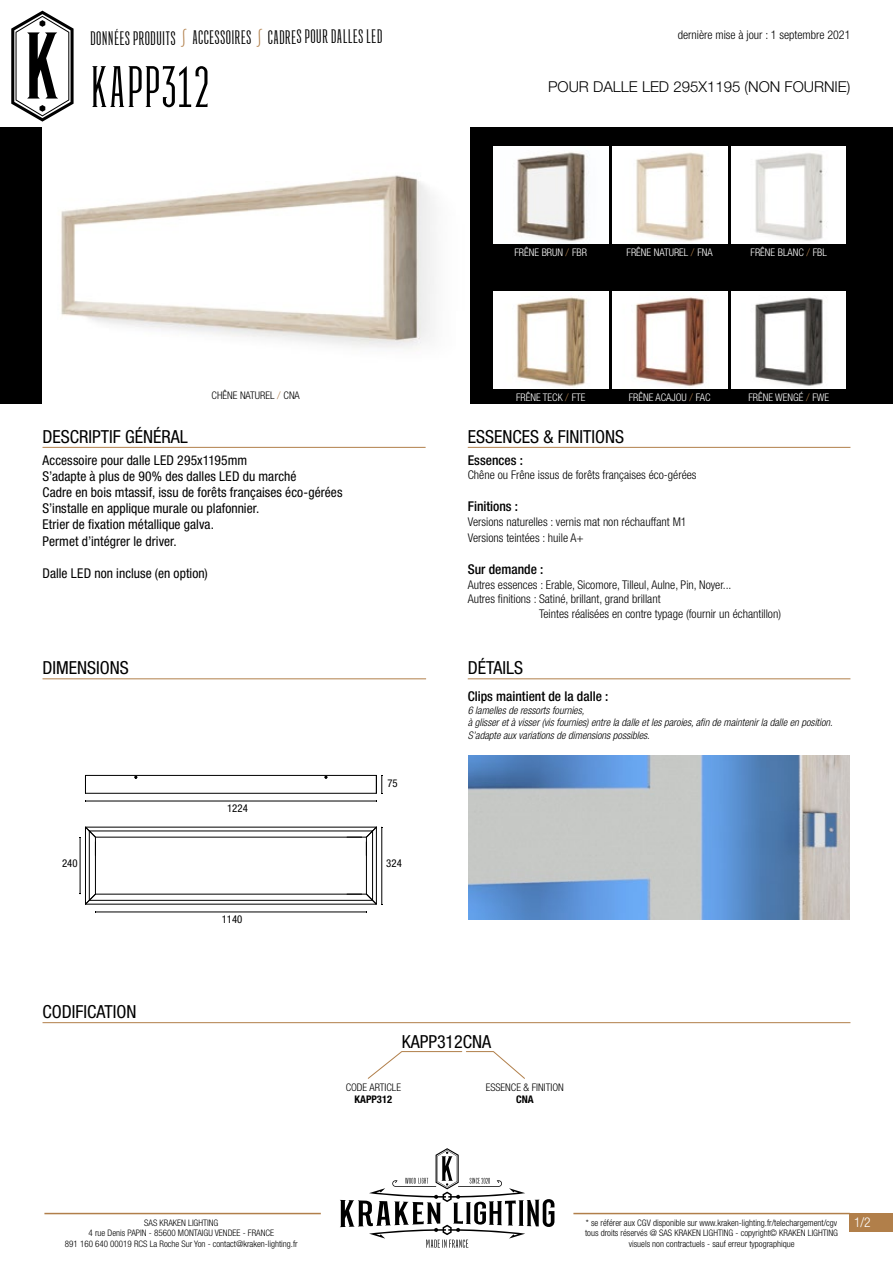
<style>
.page{position:relative;width:893px;height:1263px;background:#fff}
.page>*{position:absolute;margin:0;border:0;box-sizing:border-box;transform-origin:0 0}
.t1{font:300 54px "Green Grove";color:#000}
.t2{font:condensed 18px "Helvetica Neue LT Std";color:#000}
.t3{font:300 18px "Green Grove";letter-spacing:-.01em;color:#000}
.t4{font:300 15px "Helvetica Neue LT Std";color:#000}
.t5{font:condensed 13.5px/16.2px "Helvetica Neue LT Std";letter-spacing:.005em;color:#000}
.t6{font:500 condensed 13.5px "Helvetica Neue LT Std";color:#000}
.t7{font:300 condensed 13.5px "Helvetica Neue LT Std";color:#fff}
.t8{font:300 condensed 12px/16.2px "Helvetica Neue LT Std";color:#000}
.t9{font:condensed 10.8px "Helvetica Neue LT Std";color:#000}
.t10{font:italic 300 condensed 10.5px/12.6px "Helvetica Neue LT Std";color:#000}
.t11{font:300 condensed 10.5px "Helvetica Neue LT Std";color:#fff}
.t12{font:300 condensed 10.5px "Helvetica Neue LT Std";color:#000}
.t13{font:700 condensed 10.5px "Helvetica Neue LT Std";color:#000}
.t14{font:300 condensed 9px/10.8px "Helvetica Neue LT Std";color:#000;text-align:center}
.s1{font-family:"Helvetica Neue LT Std";color:#b17f4a}
.s2{font-stretch:normal;color:#b17f4a}
</style>
<div class="page">
<div style="left:469px;top:128px;width:424px;height:276px;background:#000"></div>
<div style="left:0;top:128px;width:43px;height:276px;background:#000"></div>
<hr style="left:43px;top:447px;width:383px;height:1px;background:#b17f4a">
<hr style="left:468px;top:447px;width:382px;height:1px;background:#b17f4a">
<hr style="left:468px;top:678px;width:382px;height:1px;background:#b17f4a">
<hr style="left:43px;top:678px;width:383px;height:1px;background:#b17f4a">
<hr style="left:43px;top:1022px;width:807px;height:1px;background:#b17f4a">
<img style="left:61px;top:175px;width:373px;height:174px">
<img style="left:493px;top:146px;width:115px;height:98px">
<img style="left:493px;top:291px;width:115px;height:98px">
<img style="left:612px;top:146px;width:115px;height:98px">
<img style="left:612px;top:291px;width:115px;height:98px">
<img style="left:731px;top:146px;width:115px;height:98px">
<img style="left:731px;top:291px;width:115px;height:98px">
<hr style="left:44px;top:1213px;width:277px;height:1px;background:#b17f4a">
<hr style="left:573px;top:1213px;width:277px;height:1px;background:#b17f4a">
<svg style="left:11px;top:11px;width:63px;height:111px"></svg>
<svg style="left:340px;top:1148px;width:214px;height:100px"></svg>
<div style="left:850px;top:1213px;width:43px;height:18px;background:#b17f4a"></div>
<hr style="left:86px;top:801px;width:290px;height:1px;background:#000">
<hr style="left:96px;top:912px;width:270px;height:1px;background:#000">
<svg style="left:85px;top:775px;width:297px;height:19px"></svg>
<svg style="left:80px;top:826px;width:302px;height:79px"></svg>
<img style="left:469px;top:756px;width:381px;height:163px">
<svg style="left:367px;top:1051px;width:158px;height:28px"></svg>
<h2 class="t3" style="left:90px;top:27px;width:294px">DONNÉES PRODUITS <span class="s1">∫</span> ACCESSOIRES <span class="s1">∫</span> CADRES POUR DALLES LED</h2>
<p class="t8" style="left:678px;top:27px;width:174px">dernière mise à jour : 1 septembre 2021</p>
<p class="t4" style="left:548px;top:78px;width:304px">POUR DALLE LED 295X1195 (NON FOURNIE)</p>
<h1 class="t1" style="left:90px;top:57px;width:121px">KAPP312</h1>
<p class="t11" style="left:514px;top:246px;width:74px">FRÊNE BRUN <span class="s2">/</span> FBR</p>
<p class="t11" style="left:627px;top:246px;width:88px">FRÊNE NATUREL <span class="s2">/</span> FNA</p>
<p class="t11" style="left:751px;top:246px;width:78px">FRÊNE BLANC <span class="s2">/</span> FBL</p>
<p class="t12" style="left:212px;top:389px;width:90px">CHÊNE NATUREL <span class="s2">/</span> CNA</p>
<p class="t11" style="left:516px;top:392px;width:71px">FRÊNE TECK <span class="s2">/</span> FTE</p>
<p class="t11" style="left:629px;top:392px;width:83px">FRÊNE ACAJOU <span class="s2">/</span> FAC</p>
<h2 class="t2" style="left:43px;top:426px;width:147px">DESCRIPTIF GÉNÉRAL</h2>
<h2 class="t2" style="left:468px;top:426px;width:158px">ESSENCES &amp; FINITIONS</h2>
<p class="t11" style="left:748px;top:392px;width:82px">FRÊNE WENGÉ <span class="s2">/</span> FWE</p>
<p class="t5" style="left:43px;top:452px;width:301px">Accessoire pour dalle LED 295x1195mm<br>S’adapte à plus de 90% des dalles LED du marché<br>Cadre en bois mtassif, issu de forêts françaises éco-gérées S’installe en applique murale ou plafonnier.<br>Etrier de fixation métallique galva.<br>Permet d’intégrer le driver.</p>
<p class="t5" style="left:43px;top:565px;width:167px">Dalle LED non incluse (en option)</p>
<h2 class="t2" style="left:43px;top:657px;width:88px">DIMENSIONS</h2>
<p class="t9" style="left:227px;top:802px;width:22px">1224</p>
<p class="t9" style="left:387px;top:776px;width:12px">75</p>
<p class="t9" style="left:62px;top:856px;width:17px">240</p>
<p class="t9" style="left:386px;top:856px;width:17px">324</p>
<h2 class="t2" style="left:43px;top:1001px;width:96px">CODIFICATION</h2>
<p class="t9" style="left:222px;top:913px;width:22px">1140</p>
<p class="t6" style="left:468px;top:452px;width:57px">Essences :</p>
<p class="t8" style="left:468px;top:467px;width:230px">Chêne ou Frêne issus de forêts françaises éco-gérées</p>
<p class="t6" style="left:468px;top:499px;width:52px">Finitions :</p>
<p class="t8" style="left:468px;top:513px;width:220px">Versions naturelles : vernis mat non réchauffant M1<br>Versions teintées : huile A+</p>
<p class="t6" style="left:468px;top:562px;width:77px">Sur demande :</p>
<p class="t8" style="left:468px;top:576px;width:265px">Autres essences : Erable, Sicomore, Tilleul, Aulne, Pin, Noyer...</p>
<p class="t8" style="left:468px;top:591px;width:194px">Autres finitions : Satiné, brillant, grand brillant</p>
<p class="t8" style="left:539px;top:605px;width:244px">Teintes réalisées en contre typage (fournir un échantillon)</p>
<h2 class="t2" style="left:468px;top:657px;width:57px">DÉTAILS</h2>
<p class="t6" style="left:468px;top:688px;width:142px">Clips maintient de la dalle :</p>
<p class="t10" style="left:468px;top:704px;width:366px">6 lamelles de ressorts fournies,<br>à glisser et à visser (vis fournies) entre la dalle et les paroies, afin de maintenir la dalle en position.<br>S’adapte aux variations de dimensions possibles.</p>
<h2 class="t2" style="left:402px;top:1031px;width:91px">KAPP312CNA</h2>
<p class="t14" style="left:65px;top:1217px;width:234px">SAS KRAKEN LIGHTING<br>4 rue Denis PAPIN - 85600 MONTAIGU VENDEE - FRANCE<br>891 160 640 00019 RCS La Roche Sur Yon - contact@kraken-lighting.fr</p>
<p class="t12" style="left:346px;top:1081px;width:57px">CODE ARTICLE</p>
<p class="t13" style="left:355px;top:1093px;width:39px">KAPP312</p>
<p class="t12" style="left:486px;top:1081px;width:80px">ESSENCE &amp; FINITION</p>
<p class="t13" style="left:516px;top:1093px;width:19px">CNA</p>
<p class="t14" style="left:585px;top:1217px;width:254px">* se référer aux CGV disponible sur www.kraken-lighting.fr/telechargement/cgv tous droits réservés @ SAS KRAKEN LIGHTING - copyright© KRAKEN LIGHTING visuels non contractuels - sauf erreur typographique</p>
<p class="t7" style="left:854px;top:1214px;width:18px">1/2</p>
</div>
